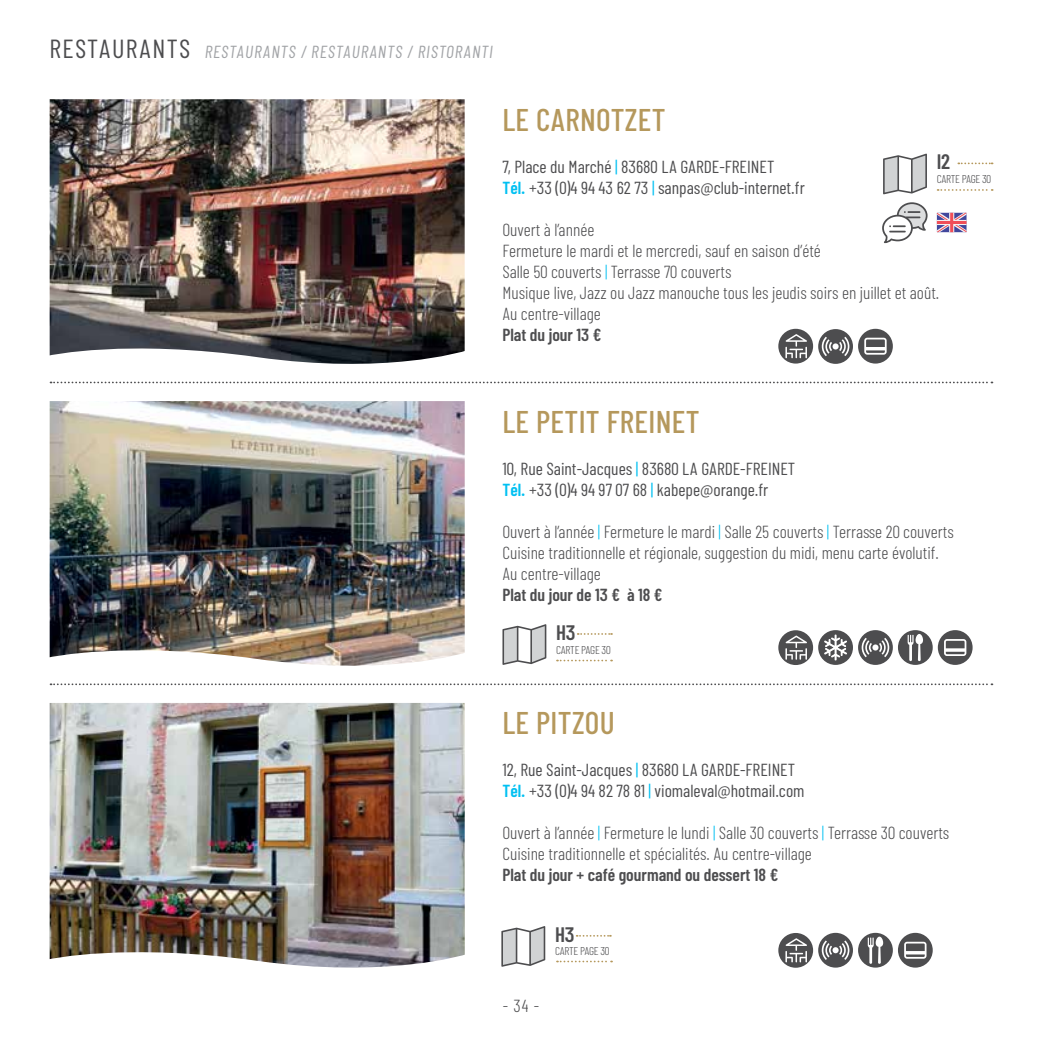
<style>
.page{position:relative;width:1042px;height:1042px;background:#fff}
.page>*{position:absolute;margin:0;border:0;box-sizing:border-box;transform-origin:0 0}
.t1{font:500 31.5px "Barlow Condensed";letter-spacing:.01em;color:#b5985c}
.t2{font:600 21px "Barlow Condensed";color:#4d4d4f}
.t3{font:300 17.5px/21px "Barlow Condensed";color:#4d4d4f}
.t4{font:17.5px/21px "Barlow Condensed";color:#4d4d4f}
.t5{font:600 17.5px "Barlow Condensed";color:#4d4d4f}
.t6{font:italic 17.5px "Barlow Condensed";letter-spacing:.05em;color:#a2a4a7}
.t7{font:300 11.38px "Barlow Condensed";letter-spacing:-.025em;color:#4d4d4f}
.s1{font-style:normal;font-size:26.25px;color:#4d4d4f}
.s2{color:#00c0f2}
.s3{font-weight:600;color:#00c0f2}
</style>
<div class="page">
<img style="left:50px;top:99px;width:415px;height:265px">
<img style="left:50px;top:401px;width:415px;height:265px">
<img style="left:50px;top:703px;width:415px;height:265px">
<div style="left:818px;top:329px;width:35px;height:35px;background:#4d4d4f;border-radius:50%"></div>
<svg style="left:822px;top:337px;width:27px;height:19px"></svg>
<div style="left:858px;top:630px;width:35px;height:35px;background:#4d4d4f;border-radius:50%"></div>
<svg style="left:861px;top:638px;width:28px;height:19px"></svg>
<div style="left:818px;top:933px;width:35px;height:34px;background:#4d4d4f;border-radius:50%"></div>
<svg style="left:822px;top:940px;width:27px;height:20px"></svg>
<svg style="left:51px;top:382px;width:941px;height:1px"></svg>
<svg style="left:51px;top:683px;width:941px;height:2px"></svg>
<svg style="left:883px;top:154px;width:44px;height:40px"></svg>
<svg style="left:502px;top:624px;width:44px;height:41px"></svg>
<svg style="left:501px;top:926px;width:44px;height:41px"></svg>
<svg style="left:958px;top:162px;width:34px;height:2px"></svg>
<svg style="left:578px;top:633px;width:34px;height:2px"></svg>
<svg style="left:577px;top:935px;width:34px;height:1px"></svg>
<svg style="left:937px;top:189px;width:55px;height:2px"></svg>
<svg style="left:557px;top:659px;width:55px;height:2px"></svg>
<svg style="left:557px;top:960px;width:55px;height:2px"></svg>
<svg style="left:882px;top:202px;width:45px;height:41px"></svg>
<svg style="left:937px;top:213px;width:29px;height:19px"></svg>
<div style="left:778px;top:329px;width:35px;height:34px;background:#4d4d4f;border-radius:50%"></div>
<svg style="left:785px;top:334px;width:22px;height:24px"></svg>
<div style="left:778px;top:630px;width:35px;height:35px;background:#4d4d4f;border-radius:50%"></div>
<svg style="left:785px;top:635px;width:22px;height:25px"></svg>
<div style="left:778px;top:933px;width:35px;height:34px;background:#4d4d4f;border-radius:50%"></div>
<svg style="left:785px;top:938px;width:22px;height:24px"></svg>
<div style="left:858px;top:329px;width:35px;height:34px;background:#4d4d4f;border-radius:50%"></div>
<svg style="left:864px;top:338px;width:22px;height:17px"></svg>
<div style="left:938px;top:630px;width:34px;height:35px;background:#4d4d4f;border-radius:50%"></div>
<svg style="left:944px;top:639px;width:22px;height:17px"></svg>
<div style="left:898px;top:933px;width:34px;height:34px;background:#4d4d4f;border-radius:50%"></div>
<svg style="left:904px;top:942px;width:22px;height:16px"></svg>
<div style="left:898px;top:630px;width:35px;height:35px;background:#4d4d4f;border-radius:50%"></div>
<svg style="left:907px;top:634px;width:16px;height:27px"></svg>
<div style="left:858px;top:933px;width:35px;height:34px;background:#4d4d4f;border-radius:50%"></div>
<svg style="left:868px;top:936px;width:15px;height:28px"></svg>
<div style="left:818px;top:630px;width:35px;height:35px;background:#4d4d4f;border-radius:50%"></div>
<svg style="left:824px;top:635px;width:23px;height:25px"></svg>
<p class="t6" style="left:50px;top:40px;width:445px"><span class="s1">Restaurants</span> RESTAURANTS / RESTAURANTS / RISTORANTI</p>
<h1 class="t1" style="left:502px;top:100px;width:165px">LE CARNOTZET</h1>
<p class="t4" style="left:502px;top:156px;width:304px">7, Place du Marché <span class="s2">|</span> 83680 La Garde-Freinet<br><span class="s3">Tél.</span> +33 (0)4 94 43 62 73 <span class="s2">|</span> sanpas@club-internet.fr</p>
<p class="t3" style="left:502px;top:218px;width:438px">Ouvert à l’année<br>Fermeture le mardi et le mercredi, sauf en saison d’été<br>Salle 50 couverts <span class="s2">|</span> Terrasse 70 couverts<br>Musique live, Jazz ou Jazz manouche tous les jeudis soirs en juillet et août.<br>Au centre-village</p>
<p class="t5" style="left:502px;top:324px;width:101px">Plat du jour 13 €</p>
<p class="t2" style="left:937px;top:149px;width:15px">I2</p>
<p class="t7" style="left:937px;top:172px;width:11px">Carte</p>
<p class="t7" style="left:962px;top:172px;width:6px">page</p>
<p class="t7" style="left:982px;top:172px;width:11px">30</p>
<h1 class="t1" style="left:502px;top:402px;width:199px">LE PETIT FREINET</h1>
<p class="t4" style="left:502px;top:457px;width:294px">10, Rue Saint-Jacques <span class="s2">|</span> 83680 La Garde-Freinet<br><span class="s3">Tél.</span> +33 (0)4 94 97 07 68 <span class="s2">|</span> kabepe@orange.fr</p>
<p class="t3" style="left:502px;top:520px;width:453px">Ouvert à l’année <span class="s2">|</span> Fermeture le mardi <span class="s2">|</span> Salle 25 couverts <span class="s2">|</span> Terrasse 20 couverts<br>Cuisine traditionnelle et régionale, suggestion du midi, menu carte évolutif. au centre-village</p>
<p class="t5" style="left:502px;top:583px;width:162px">Plat du jour de 13 € à 18 €</p>
<p class="t2" style="left:556px;top:619px;width:21px">H3</p>
<p class="t7" style="left:556px;top:642px;width:11px">Carte</p>
<p class="t7" style="left:581px;top:642px;width:6px">page</p>
<p class="t7" style="left:601px;top:642px;width:11px">30</p>
<h1 class="t1" style="left:502px;top:703px;width:114px">LE PITZOU</h1>
<p class="t4" style="left:502px;top:759px;width:304px">12, Rue Saint-Jacques <span class="s2">|</span> 83680 La Garde-Freinet<br><span class="s3">Tél.</span> +33 (0)4 94 82 78 81 <span class="s2">|</span> viomaleval@hotmail.com</p>
<p class="t3" style="left:502px;top:822px;width:448px">Ouvert à l’année <span class="s2">|</span> Fermeture le lundi <span class="s2">|</span> Salle 30 couverts <span class="s2">|</span> Terrasse 30 couverts<br>Cuisine traditionnelle et spécialités. au centre-village</p>
<p class="t5" style="left:502px;top:864px;width:277px">Plat du jour + café gourmand ou dessert 18 €</p>
<p class="t2" style="left:555px;top:921px;width:21px">H3</p>
<p class="t7" style="left:555px;top:944px;width:11px">Carte</p>
<p class="t7" style="left:580px;top:944px;width:6px">page</p>
<p class="t7" style="left:600px;top:944px;width:11px">30</p>
<p class="t3" style="left:503px;top:994px;width:38px">- 34 -</p>
</div>
